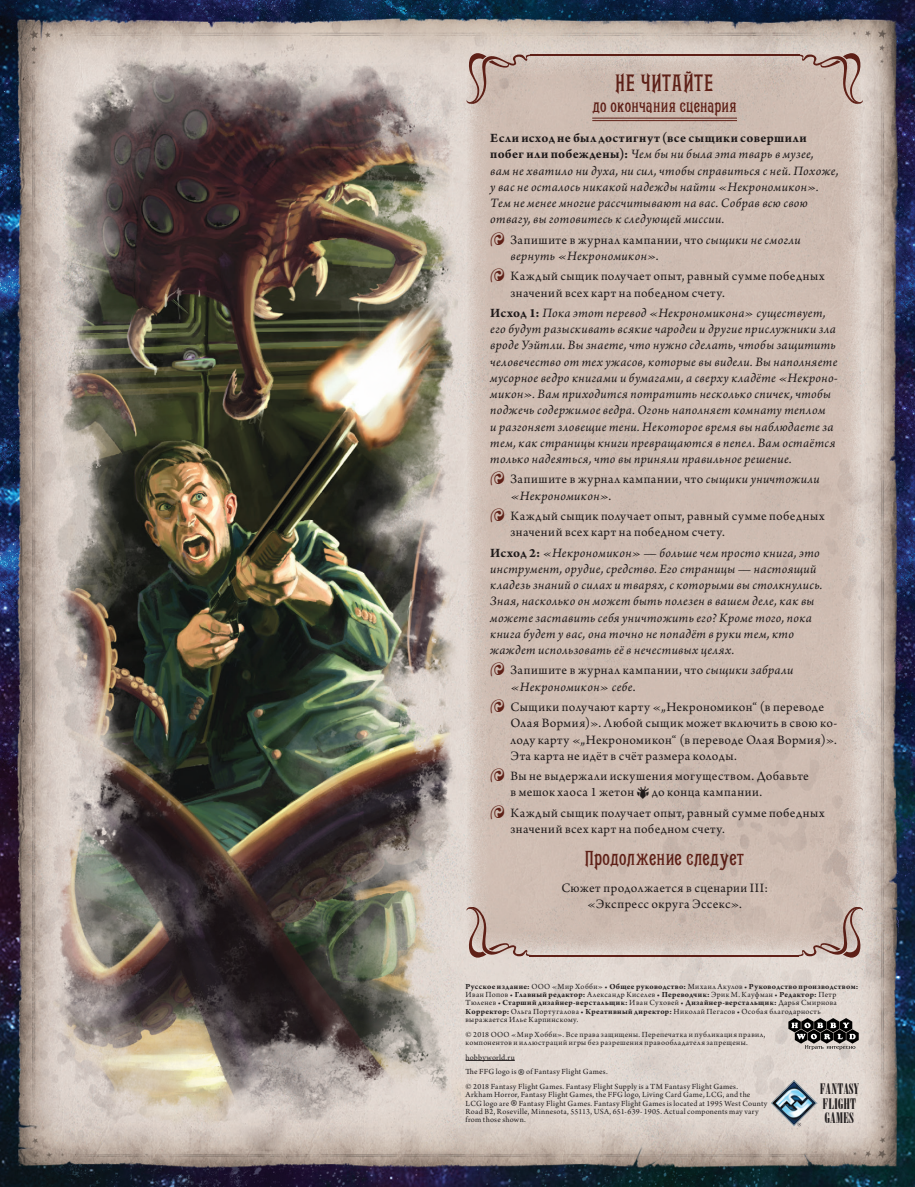
<style>
.page{position:relative;width:915px;height:1187px;background:#fff}
.page>*{position:absolute;margin:0;border:0;box-sizing:border-box;transform-origin:0 0}
.t1{font:24px "Conkordia";letter-spacing:.005em;color:#6c271d;scale:1.1 1}
.t2{font:21px "Conkordia";letter-spacing:-.01em;color:#6c271d;scale:1.1 1}
.t3{font:21px "Arno Pro";color:#231f20}
.t4{font:18px "Conkordia";letter-spacing:-.005em;color:#6c271d;scale:1.1 1}
.t5{font:14.55px/14.5px "Bodoni Poster Cond SSK";color:#231f20}
.t6{font:italic 13.5px/16.2px "Arno Pro";letter-spacing:.025em;color:#231f20}
.t7{font:13.5px/16.2px "Arno Pro";letter-spacing:.03em;color:#231f20}
.t8{font:8.25px/8.2px "Arno Pro";letter-spacing:.035em;color:#231f20}
.s1{font-weight:700;font-style:normal}
.s2{font-style:normal}
.s3{font-weight:700}
</style>
<div class="page">
<img style="left:0;top:0;width:914px;height:1186px">
<img style="left:47px;top:53px;width:410px;height:1080px">
<div style="left:466px;top:53px;width:396px;height:901px;background:#cebcb2"></div>
<hr style="left:592px;top:118px;width:144px;height:1px;background:#6c271d">
<hr style="left:592px;top:120px;width:144px;height:1px;background:#6c271d">
<svg style="left:798px;top:53px;width:65px;height:53px"></svg>
<hr style="left:530px;top:55px;width:269px;height:1px;background:#6c271d">
<svg style="left:466px;top:53px;width:64px;height:53px"></svg>
<svg style="left:466px;top:905px;width:64px;height:52px"></svg>
<hr style="left:529px;top:954px;width:269px;height:2px;background:#6c271d">
<svg style="left:798px;top:905px;width:65px;height:52px"></svg>
<hr style="left:465px;top:1060px;width:49px;height:1px;background:#231f20">
<img style="left:769px;top:1079px;width:47px;height:47px">
<svg style="left:788px;top:1017px;width:70px;height:32px;background:#706c6a"></svg>
<h1 class="t1" style="left:615px;top:71px;width:91px">НЕ ЧИТАЙТЕ</h1>
<h3 class="t4" style="left:592px;top:97px;width:133px">до окончания сценария</h3>
<p class="t6" style="left:490px;top:131px;width:350px"><span class="s1">Если исход не был достигнут (все сыщики совершили побег или побеждены):</span> Чем бы ни была эта тварь в музее,<br>вам не хватило ни духа, ни сил, чтобы справиться с ней. Похоже, у вас не осталось никакой надежды найти «Некрономикон».<br>Тем не менее многие рассчитывают на вас. Собрав всю свою отвагу, вы готовитесь к следующей миссии.</p>
<p class="t6" style="left:510px;top:232px;width:291px"><span class="s2">Запишите в журнал кампании, что</span> сыщики не смогли вернуть «Некрономикон»<span class="s2">.</span></p>
<p class="t7" style="left:510px;top:269px;width:315px">Каждый сыщик получает опыт, равный сумме победных значений всех карт на победном счету.</p>
<p class="t6" style="left:490px;top:305px;width:349px"><span class="s1">Исход 1:</span> Пока этот перевод «Некрономикона» существует, его будут разыскивать всякие чародеи и другие прислужники зла вроде Уэйтли. Вы знаете, что нужно сделать, чтобы защитить человечество от тех ужасов, которые вы видели. Вы наполняете мусорное ведро книгами и бумагами, а сверху кладёте «Некроно&shy;микон». Вам приходится потратить несколько спичек, чтобы поджечь содержимое ведра. Огонь наполняет комнату теплом<br>и разгоняет зловещие тени. Некоторое время вы наблюдаете за тем, как страницы книги превращаются в пепел. Вам остаётся только надеяться, что вы приняли правильное решение.</p>
<p class="t6" style="left:510px;top:472px;width:311px"><span class="s2">Запишите в журнал кампании, что</span> сыщики уничтожили «Некрономикон»<span class="s2">.</span></p>
<p class="t7" style="left:510px;top:508px;width:315px">Каждый сыщик получает опыт, равный сумме победных значений всех карт на победном счету.</p>
<p class="t6" style="left:490px;top:545px;width:333px"><span class="s1">Исход 2:</span> «Некрономикон» — больше чем просто книга, это инструмент, орудие, средство. Его страницы — настоящий кладезь знаний о силах и тварях, с которыми вы столкнулись.<br>Зная, насколько он может быть полезен в вашем деле, как вы можете заставить себя уничтожить его? Кроме того, пока книга будет у вас, она точно не попадёт в руки тем, кто жаждет использовать её в нечестивых целях.</p>
<p class="t6" style="left:510px;top:663px;width:284px"><span class="s2">Запишите в журнал кампании, что</span> сыщики забрали «Некрономикон» себе<span class="s2">.</span></p>
<p class="t7" style="left:510px;top:699px;width:328px">Сыщики получают карту «„Некрономикон“ (в переводе Олая Вормия)». Любой сыщик может включить в свою ко&shy;лоду карту «„Некрономикон“ (в переводе Олая Вормия)».<br>Эта карта не идёт в счёт размера колоды.</p>
<p class="t7" style="left:510px;top:768px;width:300px">Вы не выдержали искушения могуществом. Добавьте в мешок хаоса 1 жетон</p>
<p class="t7" style="left:510px;top:782px;width:315px;line-height:20.4px;text-indent:141px">до конца кампании.<br>Каждый сыщик получает опыт, равный сумме победных</p>
<p class="t7" style="left:510px;top:821px;width:216px">значений всех карт на победном счету.</p>
<h2 class="t2" style="left:584px;top:847px;width:147px">Продолжение следует</h2>
<p class="t7" style="left:561px;top:880px;width:208px;text-align:center">Сюжет продолжается в сценарии III: «Экспресс округа Эссекс».</p>
<p class="t8" style="left:465px;top:982px;width:394px"><span class="s3">Русское издание:</span> ООО «Мир Хобби» • <span class="s3">Общее руководство:</span> Михаил Акулов • <span class="s3">Руководство производством:<br></span>Иван Попов • <span class="s3">Главный редактор:</span> Александр Киселев • <span class="s3">Переводчик:</span> Эрик М. Кауфман • <span class="s3">Редактор:</span> Петр Тюленев • <span class="s3">Старший дизайнер-верстальщик:</span> Иван Суховей • <span class="s3">Дизайнер-верстальщик:</span> Дарья Смирнова <span class="s3">Корректор:</span> Ольга Португалова • <span class="s3">Креативный директор:</span> Николай Пегасов • Особая благодарность выражается Илье Карпинскому.</p>
<p class="t8" style="left:465px;top:1030px;width:301px">© 2018 ООО «Мир Хобби». Все права защищены. Перепечатка и публикация правил, компонентов и иллюстраций игры без разрешения правообладателя запрещены.</p>
<p class="t8" style="left:465px;top:1050px;width:53px;line-height:14.7px">hobbyworld.ru<br>The FFG logo is</p>
<p class="t8" style="left:465px;top:1064px;width:274px;line-height:14.7px;text-indent:61px">of Fantasy Flight Games.<br>© 2018 Fantasy Flight Games. Fantasy Flight Supply is a TM Fantasy Flight Games.</p>
<p class="t8" style="left:465px;top:1090px;width:286px">Arkham Horror, Fantasy Flight Games, the FFG logo, Living Card Game, LCG, and the<br>LCG logo are</p>
<h2 class="t3" style="left:518px;top:1063px;width:8px">®</h2>
<p class="t5" style="left:819px;top:1081px;width:41px">FANTASY<br>FLIGHT<br>GAMES</p>
<p class="t8" style="left:465px;top:1099px;width:303px;text-indent:53px">Fantasy Flight Games. Fantasy Flight Games is located at 1995 West County<br>Road B2, Roseville, Minnesota, 55113, USA, 651-639- 1905. Actual components may vary from those shown.</p>
<h2 class="t3" style="left:510px;top:1094px;width:8px">®</h2>
</div>
